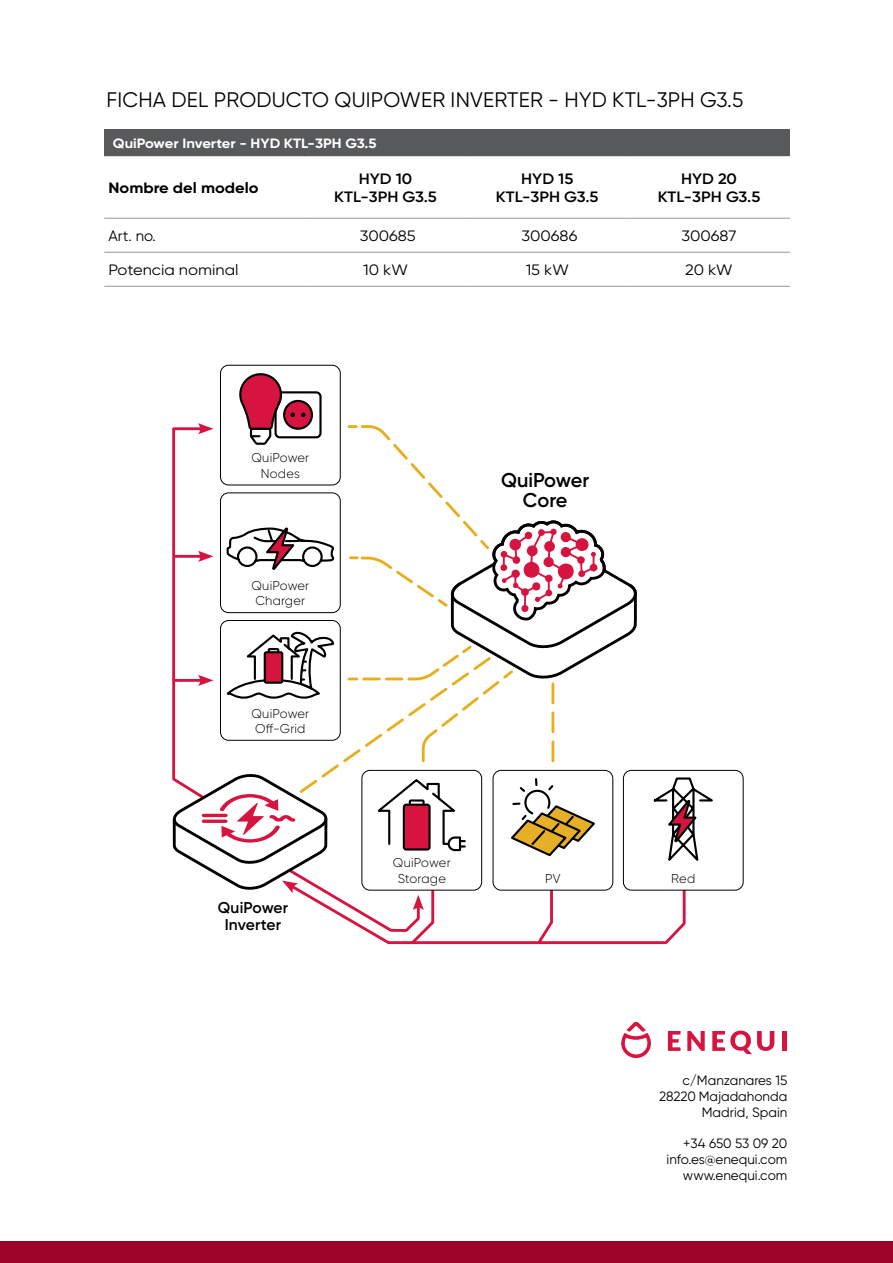
<style>
.page{position:relative;width:893px;height:1263px;background:#fff}
.page>*{position:absolute;margin:0;border:0;box-sizing:border-box;transform-origin:0 0}
.t1{font:21px "Gilroy";letter-spacing:.01em;color:#000}
.t2{font:600 19.95px/20px "Gilroy";letter-spacing:-.005em;color:#000;text-align:center}
.t3{font:600 15.6px/17.1px "Gilroy";letter-spacing:.005em;color:#000;text-align:center}
.t4{font:600 15px/18px "Gilroy";color:#000;text-align:center;scale:1.1 1}
.t5{font:15px "Gilroy";color:#000;scale:1.1 1}
.t6{font:700 15px "Gilroy";color:#000;scale:1.1 1}
.t7{font:15px "Gilroy";color:#000}
.t8{font:13.5px/15.8px "Gilroy";color:#000;text-align:right}
.t9{font:700 13.5px "Gilroy";color:#fff;scale:1.1 1}
.t10{font:300 12.9px/15.5px "Gilroy";letter-spacing:.01em;color:#000;text-align:center}
</style>
<div class="page">
<div style="left:0;top:1242px;width:893px;height:21px;background:#9e032a"></div>
<svg style="left:621px;top:1022px;width:30px;height:36px"></svg>
<svg style="left:668px;top:1031px;width:12px;height:20px"></svg>
<svg style="left:687px;top:1031px;width:18px;height:20px"></svg>
<svg style="left:712px;top:1030px;width:62px;height:24px"></svg>
<div style="left:782px;top:1031px;width:5px;height:20px;background:#d7143f"></div>
<div style="left:623px;top:770px;width:120px;height:120px;border:1px solid #000;border-radius:8px"></div>
<svg style="left:172px;top:370px;width:547px;height:575px"></svg>
<div style="left:104px;top:129px;width:686px;height:28px;background:#58595b"></div>
<hr style="left:104px;top:286px;width:201px;height:1px;background:#939598">
<hr style="left:305px;top:286px;width:161px;height:1px;background:#939598">
<hr style="left:466px;top:286px;width:162px;height:1px;background:#939598">
<hr style="left:628px;top:286px;width:162px;height:1px;background:#939598">
<hr style="left:104px;top:218px;width:201px;height:1px;background:#939598">
<hr style="left:305px;top:218px;width:161px;height:1px;background:#939598">
<hr style="left:466px;top:218px;width:162px;height:1px;background:#939598">
<hr style="left:628px;top:218px;width:162px;height:1px;background:#939598">
<hr style="left:104px;top:252px;width:201px;height:1px;background:#939598">
<hr style="left:305px;top:252px;width:161px;height:1px;background:#939598">
<hr style="left:466px;top:252px;width:162px;height:1px;background:#939598">
<hr style="left:628px;top:252px;width:162px;height:1px;background:#939598">
<hr style="left:104px;top:156px;width:201px;height:1px;background:#fff">
<hr style="left:305px;top:156px;width:161px;height:1px;background:#fff">
<hr style="left:466px;top:156px;width:162px;height:1px;background:#fff">
<hr style="left:628px;top:156px;width:162px;height:1px;background:#fff">
<h1 class="t1" style="left:106px;top:86px;width:638px">FICHA DEL PRODUCTO QUIPOWER INVERTER - HYD KTL-3PH G3.5</h1>
<p class="t9" style="left:113px;top:135px;width:241px">QuiPower Inverter - HYD KTL-3PH G3.5</p>
<p class="t6" style="left:109px;top:179px;width:138px">Nombre del modelo</p>
<p class="t4" style="left:334px;top:170px;width:95px">HYD 10<br>KTL-3PH G3.5</p>
<p class="t4" style="left:496px;top:170px;width:95px">HYD 15<br>KTL-3PH G3.5</p>
<p class="t4" style="left:658px;top:170px;width:95px">HYD 20<br>KTL-3PH G3.5</p>
<p class="t7" style="left:109px;top:227px;width:49px">Art. no.</p>
<p class="t5" style="left:360px;top:227px;width:52px">300685</p>
<p class="t5" style="left:521px;top:227px;width:53px">300686</p>
<p class="t5" style="left:681px;top:227px;width:52px">300687</p>
<p class="t5" style="left:109px;top:261px;width:120px">Potencia nominal</p>
<p class="t5" style="left:363px;top:261px;width:42px">10 kW</p>
<p class="t5" style="left:526px;top:261px;width:41px">15 kW</p>
<p class="t5" style="left:685px;top:261px;width:45px">20 kW</p>
<p class="t10" style="left:251px;top:450px;width:59px">QuiPower<br>Nodes</p>
<p class="t10" style="left:251px;top:577px;width:59px">QuiPower<br>Charger</p>
<p class="t10" style="left:251px;top:705px;width:59px;text-align:left">QuiPower<br>Off-Grid</p>
<p class="t3" style="left:218px;top:899px;width:72px">QuiPower<br>Inverter</p>
<h2 class="t2" style="left:501px;top:470px;width:90px">QuiPower<br>Core</h2>
<p class="t10" style="left:393px;top:855px;width:59px">QuiPower<br>Storage</p>
<p class="t10" style="left:545px;top:870px;width:17px">PV</p>
<p class="t10" style="left:671px;top:870px;width:25px">Red</p>
<p class="t8" style="left:659px;top:1072px;width:130px">c/Manzanares 15<br>28220 Majadahonda<br>Madrid, Spain</p>
<p class="t8" style="left:667px;top:1135px;width:122px">+34 650 53 09 20 info.es@enequi.com www.enequi.com</p>
</div>
